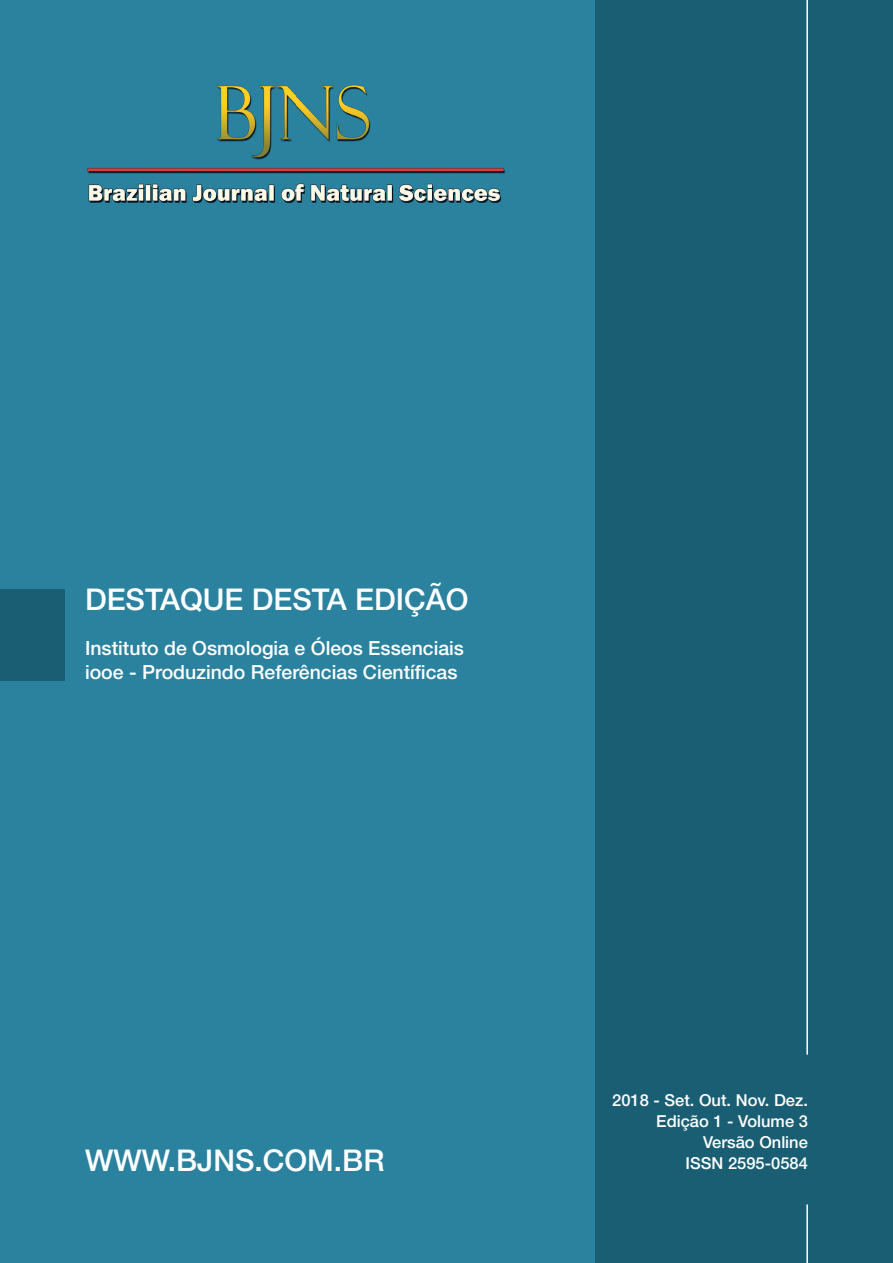
<style>
.page{position:relative;width:893px;height:1263px;background:#2b829f}
.page>*{position:absolute;margin:0;border:0;box-sizing:border-box;transform-origin:0 0}
.t1{font:500 30px "Helvetica Neue LT Std";color:#fff}
.t2{font:500 19.5px/24px "Helvetica Neue LT Std";color:#fff}
.t3{font:500 16.5px/21px "Helvetica Neue LT Std";color:#fff;text-align:right}
</style>
<div class="page">
<div style="left:595px;top:0;width:298px;height:1263px;background:#1a5e74"></div>
<hr style="left:806px;top:0;width:2px;height:1054px;background:#fff">
<hr style="left:806px;top:1204px;width:2px;height:59px;background:#fff">
<img style="left:87px;top:85px;width:418px;height:118px">
<div style="left:0;top:589px;width:65px;height:91px;background:#1a5e74"></div>
<h1 class="t1" style="left:85px;top:582px;width:385px">DESTAQUE DESTA EDIÇÃO</h1>
<p class="t2" style="left:85px;top:636px;width:381px">Instituto de Osmologia e Óleos Essenciais iooe - Produzindo Referências Científicas</p>
<h1 class="t1" style="left:85px;top:1143px;width:301px">WWW.BJNS.COM.BR</h1>
<p class="t3" style="left:612px;top:1089px;width:197px">2018 - Set. Out. Nov. Dez.<br>Edição 1 - Volume 3<br>Versão Online<br>ISSN 2595-0584</p>
</div>
